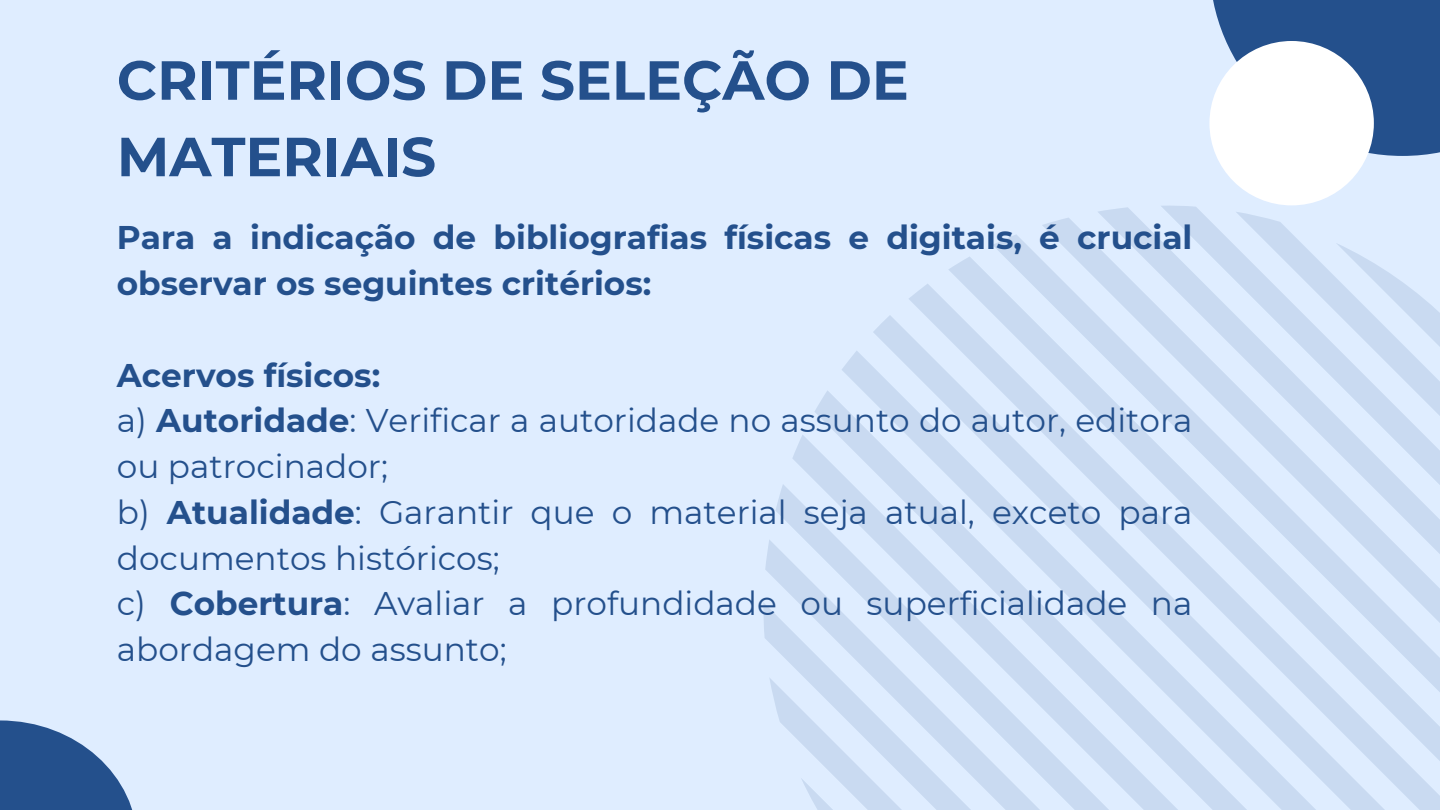
<style>
.page{position:relative;width:1440px;height:810px;background:#dfedff}
.page>*{position:absolute;margin:0;border:0;box-sizing:border-box;transform-origin:0 0}
.t1{font:700 55px/76.5px "Montserrat";color:#24508c}
.t2{font:32.8px/45.8px "Montserrat";color:#24508c}
.t3{font:700 32.8px/45.8px "Montserrat";color:#24508c}
.s1{font-weight:700}
</style>
<div class="page">
<svg style="left:1098px;top:207px;width:166px;height:11px"></svg>
<svg style="left:1042px;top:218px;width:250px;height:16px;fill:#cddef4"></svg>
<svg style="left:993px;top:234px;width:368px;height:22px"></svg>
<svg style="left:949px;top:256px;width:456px;height:28px"></svg>
<svg style="left:909px;top:284px;width:531px;height:31px;fill:#d1e1f6"></svg>
<svg style="left:873px;top:315px;width:567px;height:495px"></svg>
<svg style="left:842px;top:350px;width:582px;height:460px;fill:#d1e1f6"></svg>
<svg style="left:815px;top:390px;width:569px;height:420px"></svg>
<svg style="left:792px;top:434px;width:548px;height:376px"></svg>
<svg style="left:776px;top:484px;width:515px;height:326px;fill:#d1e1f6"></svg>
<svg style="left:765px;top:539px;width:470px;height:271px"></svg>
<svg style="left:763px;top:602px;width:409px;height:208px"></svg>
<svg style="left:769px;top:677px;width:328px;height:133px"></svg>
<svg style="left:0;top:720px;width:133px;height:90px;fill:#24508c"></svg>
<div style="left:1209px;top:0;width:231px;height:156px;background:#24508c"></div>
<div style="left:1209px;top:41px;width:165px;height:164px;background:#fff;border-radius:50%"></div>
<p class="t1" style="left:117px;top:42px;width:793px">CRITÉRIOS DE SELEÇÃO DE<br>MATERIAIS</p>
<h1 class="t3" style="left:117px;top:215px;width:1077px">Para a indicação de bibliografias físicas e digitais, é crucial observar os seguintes critérios:</h1>
<p class="t3" style="left:117px;top:352px;width:265px">Acervos físicos:</p>
<h2 class="t2" style="left:117px;top:398px;width:1077px">a) <span class="s1">Autoridade</span>: Verificar a autoridade no assunto do autor, editora ou patrocinador;</h2>
<p class="t2" style="left:117px;top:489px;width:1077px">b) <span class="s1">Atualidade</span>: Garantir que o material seja atual, exceto para documentos históricos;</p>
<p class="t2" style="left:117px;top:581px;width:1077px">c) <span class="s1">Cobertura</span>: Avaliar a profundidade ou superficialidade na abordagem do assunto;</p>
</div>
